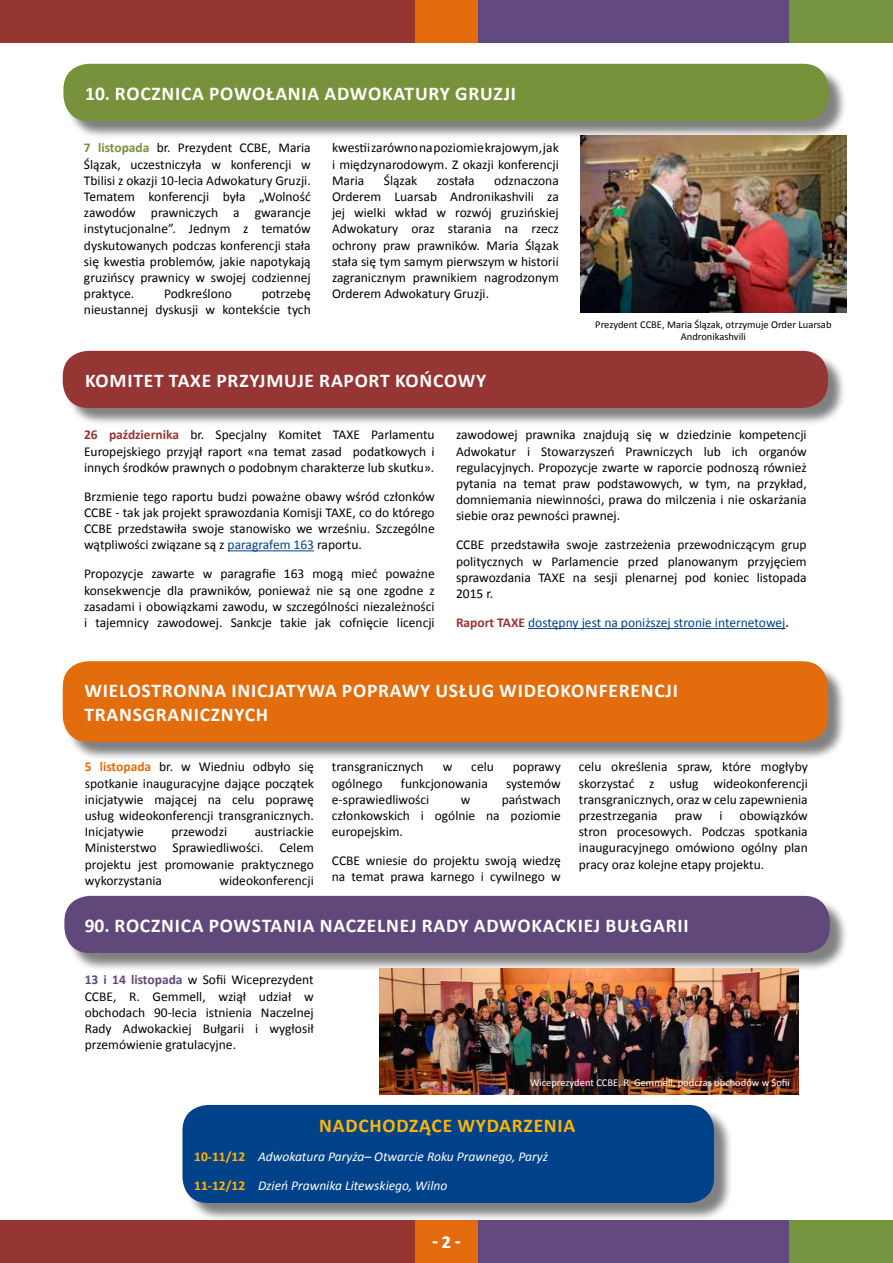
<style>
.page{position:relative;width:893px;height:1263px;background:#fff}
.page>*{position:absolute;margin:0;border:0;box-sizing:border-box;transform-origin:0 0}
.t1{font:700 19.5px/23.4px "Calibri";letter-spacing:.04em;color:#fff}
.t2{font:700 19.5px "Calibri";letter-spacing:.04em;color:#ffb602}
.t3{font:700 18px "Calibri";color:#fff}
.t4{font:13.5px/16.2px "Calibri";color:#000;text-align:justify}
.t5{font:italic 13.5px/29px "Calibri";color:#fff}
.t6{font:13.5px "Calibri";color:#004289}
.t7{font:10.5px/12.6px "Calibri";color:#000;text-align:center}
.t8{font:10.5px "Calibri";color:#fff}
.s1{font-weight:700;color:#77923b}
.s2{font-weight:700;color:#953634}
.s3{color:#004289}
.s4{font-weight:700;color:#e36c0d}
.s5{font-weight:700;color:#60497a}
.s6{font-weight:700;font-style:normal;color:#ffb602}
</style>
<div class="page">
<div style="left:0;top:1220px;width:415px;height:43px;background:#953633"></div>
<div style="left:478px;top:1220px;width:311px;height:43px;background:#62497e"></div>
<div style="left:415px;top:1220px;width:63px;height:43px;background:#e46b0d"></div>
<div style="left:789px;top:1220px;width:104px;height:43px;background:#779441"></div>
<div style="left:0;top:0;width:415px;height:43px;background:#953633"></div>
<div style="left:478px;top:0;width:311px;height:43px;background:#62497e"></div>
<div style="left:415px;top:0;width:63px;height:43px;background:#e46b0d"></div>
<div style="left:789px;top:0;width:104px;height:43px;background:#779441"></div>
<div style="left:65px;top:353px;width:781px;height:74px;background:#000;opacity:.5"></div>
<div style="left:63px;top:351px;width:765px;height:57px;background:#953634;border-radius:26px"></div>
<div style="left:66px;top:66px;width:781px;height:74px;background:#000;opacity:.5"></div>
<div style="left:63px;top:64px;width:766px;height:57px;background:#77923b;border-radius:26px"></div>
<div style="left:185px;top:1107px;width:548px;height:115px;background:#000;opacity:.5"></div>
<div style="left:182px;top:1105px;width:532px;height:98px;background:#004289;border-radius:26px"></div>
<div style="left:65px;top:664px;width:782px;height:96px;background:#000;opacity:.5"></div>
<div style="left:63px;top:661px;width:765px;height:81px;background:#e36c0d;border-radius:26px"></div>
<div style="left:67px;top:898px;width:782px;height:73px;background:#000;opacity:.5"></div>
<div style="left:64px;top:896px;width:766px;height:57px;background:#60497a;border-radius:26px"></div>
<hr style="left:228px;top:550px;width:86px;height:1px;background:#004289">
<hr style="left:528px;top:628px;width:257px;height:1px;background:#004289">
<img style="left:580px;top:136px;width:266px;height:176px">
<img style="left:379px;top:969px;width:419px;height:125px">
<h1 class="t1" style="left:85px;top:81px;width:432px">10. ROCZNICA POWOŁANIA ADWOKATURY GRUZJI</h1>
<p class="t4" style="left:84px;top:140px;width:228px"><span class="s1">7 listopada</span> br. Prezydent CCBE, Maria Ślązak, uczestniczyła w konferencji w Tbilisi z okazji 10-lecia Adwokatury Gruzji.<br>Tematem konferencji była „Wolność zawodów prawniczych a gwarancje instytucjonalne”. Jednym z tematów dyskutowanych podczas konferencji stała się kwestia problemów, jakie napotykają gruzińscy prawnicy w swojej codziennej praktyce.</p>
<p class="t4" style="left:164px;top:286px;width:69px">Podkreślono</p>
<p class="t4" style="left:84px;top:286px;width:228px;text-align:right">potrzebę<br>nieustannej dyskusji w kontekście tych</p>
<p class="t4" style="left:332px;top:140px;width:228px">kwestii zarówno na poziomie krajowym, jak i międzynarodowym. Z okazji konferencji Maria</p>
<p class="t4" style="left:384px;top:172px;width:35px">Ślązak</p>
<p class="t4" style="left:437px;top:172px;width:39px">została</p>
<p class="t4" style="left:332px;top:172px;width:228px;text-indent:162px">odznaczona Orderem Luarsab Andronikashvili za jej wielki wkład w rozwój gruzińskiej Adwokatury oraz starania na rzecz ochrony praw prawników. Maria Ślązak stała się tym samym pierwszym w historii zagranicznym prawnikiem nagrodzonym Orderem Adwokatury Gruzji.</p>
<h1 class="t1" style="left:85px;top:368px;width:403px">KOMITET TAXE PRZYJMUJE RAPORT KOŃCOWY</h1>
<p class="t7" style="left:595px;top:318px;width:238px">Prezydent CCBE, Maria Ślązak, otrzymuje Order Luarsab<br>Andronikashvili</p>
<p class="t4" style="left:84px;top:427px;width:352px"><span class="s2">26 października</span> br. Specjalny Komitet TAXE Parlamentu Europejskiego przyjął raport «na temat zasad podatkowych i innych środków prawnych o podobnym charakterze lub skutku».</p>
<p class="t4" style="left:84px;top:488px;width:352px">Brzmienie tego raportu budzi poważne obawy wśród członków CCBE - tak jak projekt sprawozdania Komisji TAXE, co do którego CCBE przedstawiła swoje stanowisko we wrześniu. Szczególne wątpliwości związane są z <span class="s3">paragrafem 163</span> raportu.</p>
<p class="t4" style="left:84px;top:566px;width:352px">Propozycje zawarte w paragrafie 163 mogą mieć poważne konsekwencje dla prawników, ponieważ nie są one zgodne z zasadami i obowiązkami zawodu, w szczególności niezależności i tajemnicy zawodowej. Sankcje takie jak cofnięcie licencji</p>
<p class="t4" style="left:456px;top:427px;width:352px">zawodowej prawnika znajdują się w dziedzinie kompetencji Adwokatur i Stowarzyszeń Prawniczych lub ich organów regulacyjnych. Propozycje zwarte w raporcie podnoszą również pytania na temat praw podstawowych, w tym, na przykład, domniemania niewinności, prawa do milczenia i nie oskarżania siebie oraz pewności prawnej.</p>
<p class="t4" style="left:456px;top:537px;width:352px">CCBE przedstawiła swoje zastrzeżenia przewodniczącym grup politycznych w Parlamencie przed planowanym przyjęciem sprawozdania TAXE na sesji plenarnej pod koniec listopada 2015 r.</p>
<p class="t6" style="left:456px;top:614px;width:335px"><span class="s2">Raport TAXE</span> dostępny jest na poniższej stronie internetowej<span class="s2">.</span></p>
<h1 class="t1" style="left:84px;top:679px;width:595px">WIELOSTRONNA INICJATYWA POPRAWY USŁUG WIDEOKONFERENCJI<br>TRANSGRANICZNYCH</h1>
<p class="t4" style="left:85px;top:759px;width:230px"><span class="s4">5 listopada</span> br. w Wiedniu odbyło się spotkanie inauguracyjne dające początek inicjatywie mającej na celu poprawę usług wideokonferencji transgranicznych.<br>Inicjatywie</p>
<p class="t4" style="left:85px;top:824px;width:230px;text-indent:170px">austriackie Ministerstwo Sprawiedliwości. Celem projektu jest promowanie praktycznego wykorzystania</p>
<p class="t4" style="left:171px;top:824px;width:57px">przewodzi</p>
<p class="t4" style="left:219px;top:872px;width:96px">wideokonferencji</p>
<p class="t4" style="left:332px;top:759px;width:93px">transgranicznych</p>
<p class="t4" style="left:443px;top:759px;width:11px">w</p>
<p class="t4" style="left:471px;top:759px;width:24px">celu</p>
<p class="t4" style="left:513px;top:759px;width:49px">poprawy</p>
<p class="t4" style="left:332px;top:775px;width:52px">ogólnego</p>
<p class="t4" style="left:401px;top:775px;width:88px">funkcjonowania</p>
<p class="t4" style="left:506px;top:775px;width:56px">systemów</p>
<p class="t4" style="left:332px;top:791px;width:99px">e-sprawiedliwości</p>
<p class="t4" style="left:461px;top:791px;width:11px">w</p>
<p class="t4" style="left:332px;top:791px;width:230px;text-indent:170px">państwach członkowskich i ogólnie na poziomie europejskim.</p>
<p class="t4" style="left:332px;top:852px;width:230px">CCBE wniesie do projektu swoją wiedzę na temat prawa karnego i cywilnego w</p>
<p class="t4" style="left:579px;top:759px;width:230px">celu określenia spraw, które mogłyby skorzystać z usług wideokonferencji transgranicznych, oraz w celu zapewnienia przestrzegania</p>
<p class="t4" style="left:579px;top:807px;width:230px;text-indent:161px">obowiązków stron procesowych. Podczas spotkania inauguracyjnego omówiono ogólny plan pracy oraz kolejne etapy projektu.</p>
<p class="t4" style="left:675px;top:807px;width:29px">praw</p>
<p class="t4" style="left:719px;top:807px;width:5px">i</p>
<h1 class="t1" style="left:85px;top:913px;width:605px">90. ROCZNICA POWSTANIA NACZELNEJ RADY ADWOKACKIEJ BUŁGARII</h1>
<p class="t4" style="left:85px;top:972px;width:231px"><span class="s5">13 i 14 listopada</span> w Sofii Wiceprezydent CCBE, R. Gemmell, wziął udział w obchodach 90-lecia istnienia Naczelnej Rady Adwokackiej Bułgarii i wygłosił przemówienie gratulacyjne.</p>
<p class="t8" style="left:530px;top:1076px;width:261px">Wiceprezydent CCBE, R. Gemmell, podczas obchodów w Sofii</p>
<h1 class="t2" style="left:319px;top:1113px;width:258px">NADCHODZĄCE WYDARZENIA</h1>
<p class="t5" style="left:194px;top:1142px;width:356px"><span class="s6">10-11/12</span> Adwokatura Paryża– Otwarcie Roku Prawnego, Paryż<br><span class="s6">11-12/12</span> Dzień Prawnika Litewskiego, Wilno</p>
<h2 class="t3" style="left:432px;top:1231px;width:30px">- 2 -</h2>
</div>
